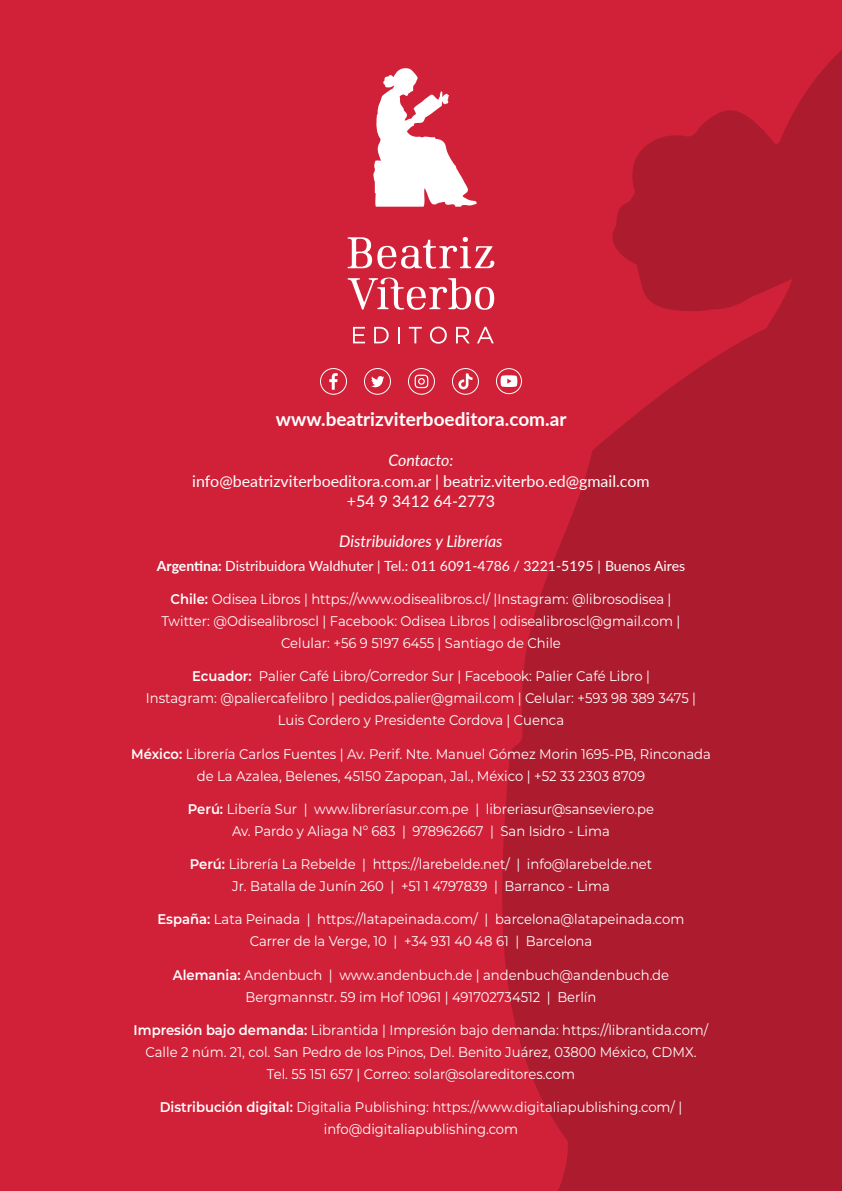
<style>
.page{position:relative;width:842px;height:1191px;background:#d12138}
.page>*{position:absolute;margin:0;border:0;box-sizing:border-box;transform-origin:0 0}
.t1{font:700 19px "Lato";color:#fff}
.t2{font:16px/20px "Lato";color:#fff;text-align:center}
.t3{font:italic 16px "Lato";color:#fff}
.t4{font:14px/22px "Montserrat";color:#fff;text-align:center;scale:.94 1}
.t5{font:14px "Lato";color:#fff}
.s1{font-weight:700}
.s2{font-family:"Montserrat"}
.s3{font-weight:600}
</style>
<div class="page">
<svg style="left:452px;top:50px;width:390px;height:1141px;fill:#ad1b2e"></svg>
<svg style="left:373px;top:68px;width:105px;height:139px"></svg>
<svg style="left:348px;top:277px;width:146px;height:33px"></svg>
<svg style="left:353px;top:327px;width:12px;height:16px"></svg>
<svg style="left:374px;top:327px;width:15px;height:16px"></svg>
<svg style="left:398px;top:327px;width:2px;height:16px"></svg>
<svg style="left:409px;top:327px;width:13px;height:16px"></svg>
<svg style="left:430px;top:326px;width:17px;height:18px"></svg>
<svg style="left:456px;top:327px;width:14px;height:16px"></svg>
<svg style="left:477px;top:327px;width:17px;height:16px"></svg>
<svg style="left:348px;top:237px;width:146px;height:32px"></svg>
<svg style="left:329px;top:373px;width:9px;height:17px"></svg>
<div style="left:320px;top:368px;width:27px;height:27px;border:1px solid #fff;border-radius:50%"></div>
<svg style="left:371px;top:376px;width:13px;height:11px"></svg>
<div style="left:364px;top:368px;width:27px;height:27px;border:1px solid #fff;border-radius:50%"></div>
<svg style="left:415px;top:374px;width:13px;height:14px"></svg>
<div style="left:408px;top:368px;width:27px;height:27px;border:1px solid #fff;border-radius:50%"></div>
<svg style="left:458px;top:373px;width:14px;height:16px"></svg>
<div style="left:452px;top:368px;width:27px;height:27px;border:1px solid #fff;border-radius:50%"></div>
<div style="left:496px;top:368px;width:26px;height:26px;border:1px solid #fff;border-radius:50%"></div>
<svg style="left:501px;top:375px;width:16px;height:12px"></svg>
<h1 class="t1" style="left:276px;top:405px;width:292px">www.beatrizviterboeditora.com.ar</h1>
<p class="t3" style="left:388px;top:449px;width:67px">Contacto:</p>
<p class="t2" style="left:192px;top:470px;width:459px">info@beatrizviterboeditora.com.ar | beatriz.viterbo.ed@gmail.com +54 9 3412 64-2773</p>
<p class="t3" style="left:339px;top:529px;width:165px">Distribuidores y Librerías</p>
<p class="t5" style="left:157px;top:555px;width:530px"><span class="s1">Argentina:</span> Distribuidora Waldhuter <span class="s2">|</span> Tel.: 011 6091-4786 / 3221-5195 <span class="s2">|</span> Buenos Aires</p>
<p class="t4" style="left:161px;top:587px;width:554px"><span class="s3">Chile:</span> Odisea Libros | https://www.odisealibros.cl/ |Instagram: @librosodisea |<br>Twitter: @Odisealibroscl | Facebook: Odisea Libros | odisealibroscl@gmail.com |<br>Celular: +56 9 5197 6455 | Santiago de Chile</p>
<p class="t4" style="left:146px;top:665px;width:587px"><span class="s3">Ecuador:</span> Palier Café Libro/Corredor Sur | Facebook: Palier Café Libro |<br>Instagram: @paliercafelibro | pedidos.palier@gmail.com | Celular: +593 98 389 3475 |<br>Luis Cordero y Presidente Cordova | Cuenca</p>
<p class="t4" style="left:131px;top:742px;width:618px"><span class="s3">México:</span> Librería Carlos Fuentes | Av. Perif. Nte. Manuel Gómez Morin 1695-PB, Rinconada de La Azalea, Belenes, 45150 Zapopan, Jal., México | +52 33 2303 8709</p>
<p class="t4" style="left:188px;top:797px;width:497px"><span class="s3">Perú:</span> Libería Sur | www.libreríasur.com.pe | libreriasur@sanseviero.pe<br>Av. Pardo y Aliaga Nº 683 | 978962667 | San Isidro - Lima</p>
<p class="t4" style="left:190px;top:852px;width:493px"><span class="s3">Perú:</span> Librería La Rebelde | https://larebelde.net/ | info@larebelde.net<br>Jr. Batalla de Junín 260 | +51 1 4797839 | Barranco - Lima</p>
<p class="t4" style="left:158px;top:908px;width:562px"><span class="s3">España:</span> Lata Peinada | https://latapeinada.com/ | barcelona@latapeinada.com<br>Carrer de la Verge, 10 | +34 931 40 48 61 | Barcelona</p>
<p class="t4" style="left:173px;top:963px;width:529px"><span class="s3">Alemania:</span> Andenbuch | www.andenbuch.de | andenbuch@andenbuch.de<br>Bergmannstr. 59 im Hof 10961 | 491702734512 | Berlín</p>
<p class="t4" style="left:134px;top:1018px;width:613px"><span class="s3">Impresión bajo demanda:</span> Librantida | Impresión bajo demanda: https://librantida.com/<br>Calle 2 núm. 21, col. San Pedro de los Pinos, Del. Benito Juárez, 03800 México, CDMX.<br>Tel. 55 151 657 | Correo: solar@solareditores.com</p>
<p class="t4" style="left:160px;top:1095px;width:557px"><span class="s3">Distribución digital:</span> Digitalia Publishing: https://www.digitaliapublishing.com/ | info@digitaliapublishing.com</p>
</div>
